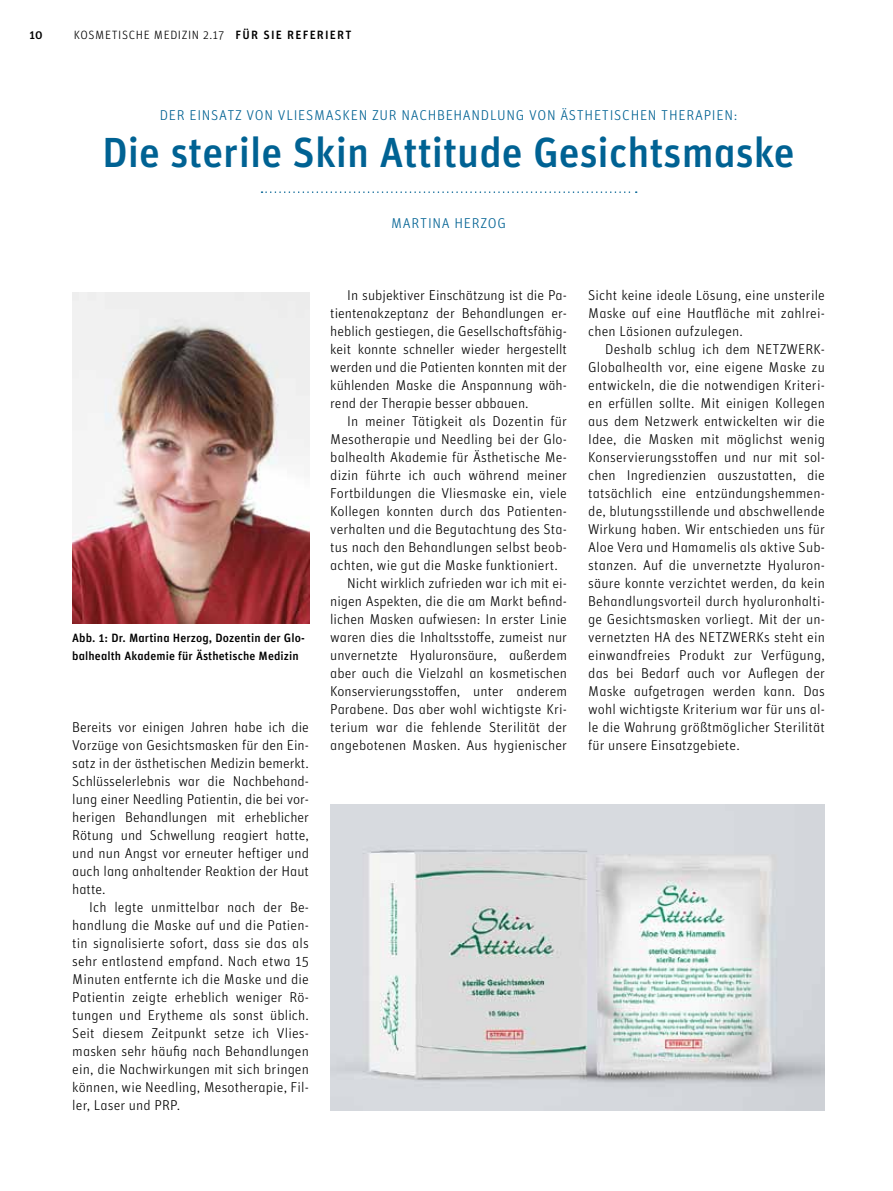
<style>
.page{position:relative;width:893px;height:1191px;background:#fff}
.page>*{position:absolute;margin:0;border:0;box-sizing:border-box;transform-origin:0 0}
.t1{font:42px "Unit Medium Alternate";color:#006293}
.t2{font:14.25px/18px "Unit Light Alternate";letter-spacing:.005em;color:#000;text-align:justify}
.t3{font:14.25px "Unit Light Alternate";letter-spacing:.05em;color:#006293}
.t4{font:12px/18px "Unit Medium Alternate";letter-spacing:.01em;color:#000}
.t5{font:12px "Unit Light Alternate";letter-spacing:.05em;color:#000}
.s1{font-family:"Unit Medium Alternate"}
</style>
<div class="page">
<svg style="left:261px;top:191px;width:376px;height:2px"></svg>
<img style="left:72px;top:292px;width:237px;height:332px">
<img style="left:330px;top:804px;width:495px;height:306px">
<p class="t4" style="left:30px;top:26px;width:15px">10</p>
<p class="t5" style="left:74px;top:28px;width:197px">Kosmetische M edizin 2.17 <span class="s1">Fü r Sie</span></p>
<p class="t4" style="left:287px;top:26px;width:16px">refe</p>
<p class="t4" style="left:317px;top:26px;width:36px">riert</p>
<p class="t3" style="left:160px;top:107px;width:579px">Der Einsatz von Vliesmasken zu r Nachbehandlu ng von ästhetischen Therapien:</p>
<h1 class="t1" style="left:102px;top:127px;width:694px">Die sterile Skin Attitude Gesichtsmaske</h1>
<p class="t3" style="left:391px;top:215px;width:116px">Martina H erzog</p>
<p class="t4" style="left:72px;top:629px;width:234px">Abb. 1: Dr. Martina Herzog, Dozentin der Glo&shy;balhealth Akademie für Ästhetische Medizin</p>
<p class="t2" style="left:72px;top:718px;width:238px">Bereits vor einigen Jahren habe ich die Vorzüge von Gesichtsmasken für den Ein&shy;satz in der ästhetischen Medizin bemerkt.<br>Schlüsselerlebnis war die Nachbehand&shy;lung einer Needling Patientin, die bei vor&shy;herigen Behandlungen mit erheblicher Rötung und Schwellung reagiert hatte, und nun Angst vor erneuter heftiger und auch lang anhaltender Reaktion der Haut hatte.</p>
<p class="t2" style="left:72px;top:898px;width:238px;text-indent:17px">Ich legte unmittelbar nach der Be&shy;handlung die Maske auf und die Patien&shy;tin signalisierte sofort, dass sie das als sehr entlastend empfand. Nach etwa 15<br>Minuten entfernte ich die Maske und die Patientin zeigte erheblich weniger Rö&shy;tungen und Erytheme als sonst üblich.<br>Seit diesem Zeitpunkt setze ich Vlies&shy;masken sehr häufig nach Behandlungen ein, die Nachwirkungen mit sich bringen können, wie Needling, Mesotherapie, Fil&shy;ler, Laser und PRP.</p>
<p class="t2" style="left:330px;top:286px;width:238px;text-indent:17px">I n subjektiver Einschätzung ist die Pa&shy;tientenakzeptanz der Behandlungen er&shy;heblich gestiegen, die Gesellschaftsfähig&shy;keit konnte schneller wieder hergestellt werden und die Patienten konnten mit der kühlenden Maske die Anspannung wäh&shy;rend der Therapie besser abbauen.</p>
<p class="t2" style="left:347px;top:412px;width:221px">I n meiner Tätigkeit als Dozentin für</p>
<p class="t2" style="left:330px;top:430px;width:238px">Mesotherapie und Needling bei der Glo-</p>
<p class="t2" style="left:330px;top:448px;width:238px">balhealth Akademie für Ästhetische Me-</p>
<p class="t2" style="left:330px;top:466px;width:238px">dizin führte ich auch während meiner</p>
<p class="t2" style="left:330px;top:484px;width:238px">Fortbildungen die Vliesmaske ein, viele</p>
<p class="t2" style="left:330px;top:502px;width:238px">Kollegen konnten durch das Patienten-</p>
<p class="t2" style="left:330px;top:520px;width:238px">verhalten und die Begutachtung des Sta-</p>
<p class="t2" style="left:330px;top:538px;width:238px">tus nach den Behandlungen selbst beob-</p>
<p class="t2" style="left:330px;top:556px;width:229px">achten, wie gut die Maske funktioniert.</p>
<p class="t2" style="left:347px;top:574px;width:221px">N icht wirklich zufrieden war ich mit ei-</p>
<p class="t2" style="left:330px;top:592px;width:238px">nigen Aspekten, die die am Markt befind-</p>
<p class="t2" style="left:330px;top:610px;width:238px">lichen Masken aufwiesen: I n erster Linie</p>
<p class="t2" style="left:330px;top:628px;width:238px">waren dies die I nhaltsstoffe, zumeist nur</p>
<p class="t2" style="left:330px;top:646px;width:238px">unvernetzte Hyaluronsäure, außerdem</p>
<p class="t2" style="left:330px;top:664px;width:238px">aber auch die Vielzahl an kosmetischen</p>
<p class="t2" style="left:330px;top:682px;width:238px">Konservierungsstoffen, unter anderem</p>
<p class="t2" style="left:330px;top:700px;width:238px">Parabene. Das aber wohl wichtigste Kri-</p>
<p class="t2" style="left:330px;top:718px;width:238px">terium war die fehlende Sterilität der</p>
<p class="t2" style="left:330px;top:736px;width:238px">angebotenen Masken. Aus hygienischer</p>
<p class="t2" style="left:588px;top:286px;width:238px">Sicht keine ideale Lösung, eine unsterile</p>
<p class="t2" style="left:588px;top:304px;width:238px">Maske auf eine Hautfläche mit zahlrei-</p>
<p class="t2" style="left:588px;top:322px;width:156px">chen Läsionen aufzulegen.</p>
<p class="t2" style="left:605px;top:340px;width:160px">Deshalb schlug ich dem NETZ</p>
<p class="t2" style="left:588px;top:340px;width:238px;text-indent:198px">WERK-Globalhealth vor, eine eigene Maske zu entwickeln, die die notwendigen Kriteri&shy;en erfüllen sollte. Mit einigen Kollegen aus dem Netzwerk entwickelten wir die Idee, die Masken mit möglichst wenig Konservierungsstoffen und nur mit sol&shy;chen I ngredienzien auszustatten, die tatsächlich eine entzündungshemmen&shy;de, blutungsstillende und abschwellende Wirkung haben. Wir entschieden uns für Aloe Vera und Hamamelis als aktive Sub&shy;stanzen. Auf die unvernetzte Hyaluron&shy;säure konnte verzichtet werden, da kein Behandlungsvorteil durch hyaluronhalti&shy;ge Gesichtsmasken vorliegt. Mit der un&shy;vernetzten HA des NETZ</p>
<p class="t2" style="left:588px;top:628px;width:238px;text-indent:141px">WERKs steht ein einwandfreies Produkt zur Verfügung, das bei Bedarf auch vor Auflegen der Maske aufgetragen werden kann. Das wohl wichtigste Kriterium war für uns al&shy;le die Wahrung größtmöglicher Sterilität für unsere Einsatzgebiete.</p>
</div>
